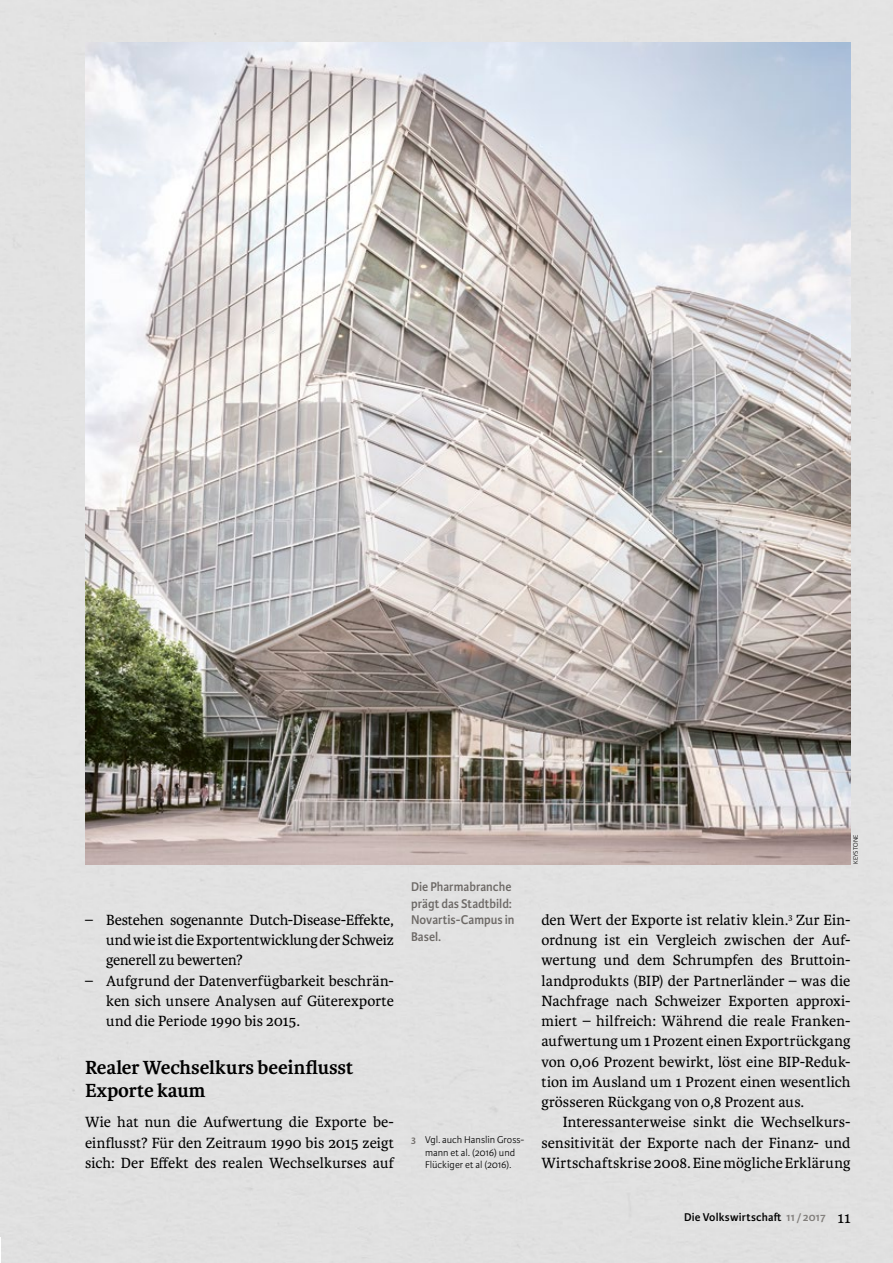
<style>
.page{position:relative;width:893px;height:1263px;background:#e1e1e1}
.page>*{position:absolute;margin:0;border:0;box-sizing:border-box;transform-origin:0 0}
.t1{font:700 20.25px/22.5px "Karmina";letter-spacing:-.01em;color:#000}
.t2{font:15.75px/20.2px "Karmina";color:#000;text-align:justify}
.t3{font:600 13.5px/16.5px "Karmina Sans";color:#6d6966;scale:.95 1}
.t4{font:600 12px "Karmina Sans";letter-spacing:.01em;color:#000}
.t5{font:300 10.5px/12.3px "Karmina Sans";color:#000;text-align:center}
.t6{font:300 6.75px "Karmina Sans";letter-spacing:.01em;color:#000}
.s1{font-family:"Karmina Sans"}
.s2{font-weight:600;color:#6d6966}
.s3{color:#817e7b}
.s4{font-family:"Karmina";font-weight:400;font-size:16.5px}
</style>
<div class="page">
<img style="left:85px;top:42px;width:765px;height:822px">
<p class="t2" style="left:106px;top:910px;width:289px;text-indent:-21px"><span class="s1">–</span> Bestehen sogenannte Dutch-Disease-Effekte, und wie ist die Exportentwicklung der Schweiz generell zu bewerten?</p>
<p class="t2" style="left:106px;top:971px;width:289px;text-indent:-21px"><span class="s1">–</span> Aufgrund der Datenverfügbarkeit beschrän&shy;ken sich unsere Analysen auf Güterexporte und die Periode 1990 bis 2015.</p>
<p class="t1" style="left:85px;top:1057px;width:270px">Realer Wechselkurs beeinflusst<br>Exporte kaum</p>
<p class="t2" style="left:85px;top:1112px;width:310px">Wie hat nun die Aufwertung die Exporte be&shy;einflusst? Für den Zeitraum 1990 bis 2015 zeigt sich: Der Effekt des realen Wechselkurses auf</p>
<p class="t3" style="left:411px;top:879px;width:110px">Die Pharmabranche prägt das Stadtbild:<br>Novartis-Campus in<br>Basel.</p>
<p class="t5" style="left:411px;top:1134px;width:115px"><span class="s2">3</span> Vgl. auch Hanslin Gross&shy;mann et al. (2016) und<br>Flückiger et al (2016).</p>
<p class="t6" style="left:852px;top:864px;width:31px;rotate:-90deg">KEYSTONE</p>
<p class="t2" style="left:541px;top:910px;width:311px">den Wert der Exporte ist relativ klein.<sup>3</sup> Zur Ein&shy;ordnung ist ein Vergleich zwischen der Auf&shy;wertung und dem Schrumpfen des Bruttoin&shy;landprodukts (BIP) der Partnerländer – was die Nachfrage nach Schweizer Exporten approxi&shy;miert – hilfreich: Während die reale Franken&shy;aufwertung um 1 Prozent einen Exportrückgang von 0,06 Prozent bewirkt, löst eine BIP-Reduk&shy;tion im Ausland um 1 Prozent einen wesentlich grösseren Rückgang von 0,8 Prozent aus.</p>
<p class="t2" style="left:541px;top:1112px;width:310px;text-indent:21px">Interessanterweise sinkt die Wechselkurs&shy;sensitivität der Exporte nach der Finanz- und Wirtschaftskrise 2008. Eine mögliche Erklärung</p>
<p class="t4" style="left:684px;top:1210px;width:168px">Die Volkswirtschaft <span class="s3">11/2017</span> <span class="s4">11</span></p>
</div>
